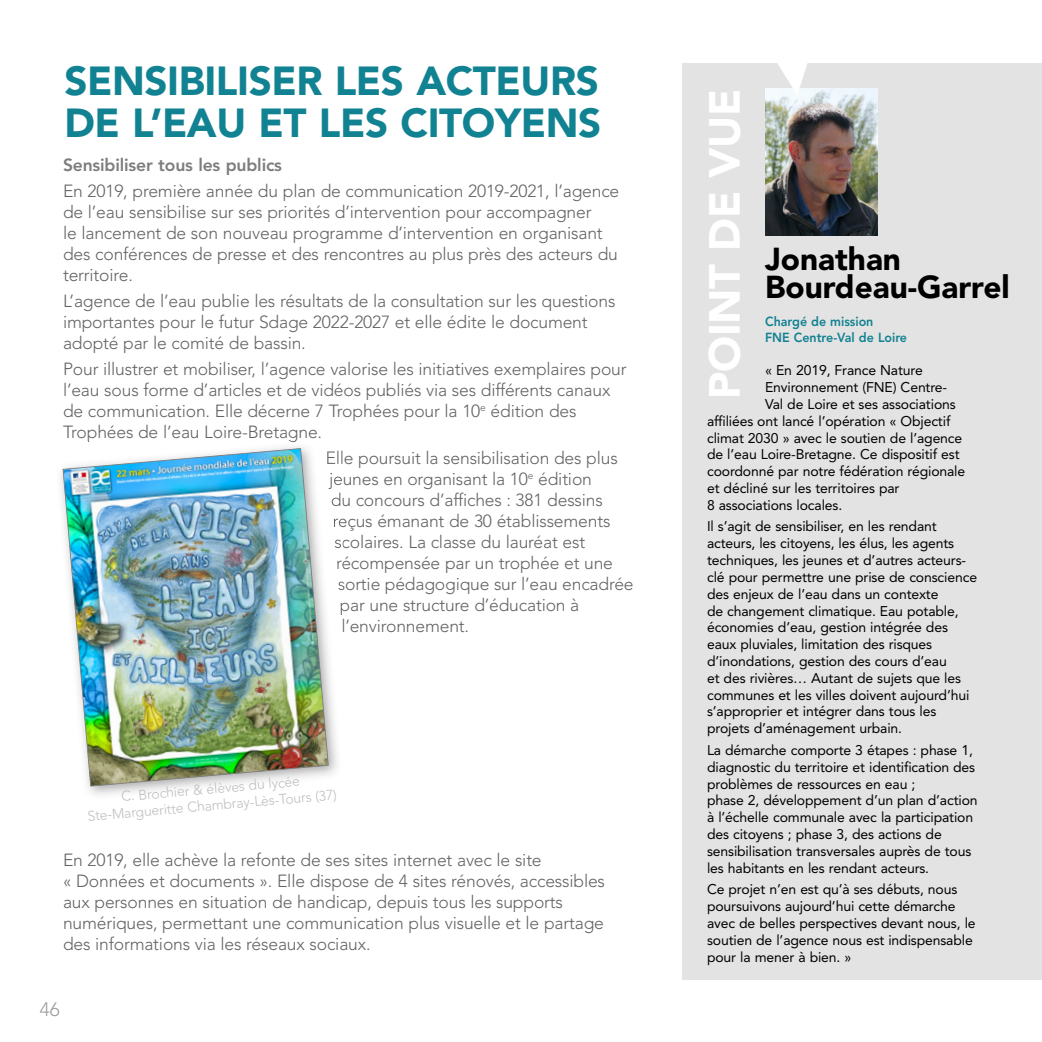
<style>
.page{position:relative;width:1042px;height:1042px;background:#fff}
.page>*{position:absolute;margin:0;border:0;box-sizing:border-box;transform-origin:0 0}
.t1{font:900 43.4px "Avenir LT Std";letter-spacing:-.01em;color:#fff}
.t2{font:900 40.25px/42px "Avenir LT Std";letter-spacing:-.01em;color:#118292}
.t3{font:900 31.5px/28px "Avenir LT Std";color:#000}
.t4{font:300 19.25px "Avenir LT Std";color:#9c9c9c}
.t5{font:300 17.5px/21px "Avenir LT Std";letter-spacing:-.01em;color:#636362}
.t6{font:800 17.5px "Avenir LT Std";letter-spacing:-.01em;color:#7e7d7d}
.t7{font:14px/16.8px "Avenir LT Std";letter-spacing:-.01em;color:#000}
.t8{font:300 14px/16.8px "Avenir LT Std";color:#bfbfbf;text-align:center}
.t9{font:800 13.12px/15.8px "Avenir LT Std";color:#118292;scale:.95 1}
</style>
<div class="page">
<div style="left:682px;top:63px;width:360px;height:917px;background:#e3e3e3"></div>
<img style="left:765px;top:89px;width:112px;height:147px">
<svg style="left:772px;top:63px;width:38px;height:32px"></svg>
<img style="left:329px;top:451px;width:13px;height:13px">
<img style="left:329px;top:472px;width:13px;height:17px">
<img style="left:332px;top:492px;width:9px;height:14px">
<img style="left:334px;top:518px;width:8px;height:9px">
<svg style="left:335px;top:539px;width:6px;height:9px"></svg>
<img style="left:337px;top:560px;width:5px;height:9px">
<img style="left:338px;top:581px;width:4px;height:10px">
<svg style="left:341px;top:602px;width:1px;height:13px"></svg>
<img style="left:63px;top:448px;width:266px;height:338px">
<h2 class="t2" style="left:64px;top:60px;width:538px">SENSIBILISER LES ACTEURS<br>DE L’EAU ET LES CITOYENS</h2>
<p class="t6" style="left:63px;top:155px;width:221px">Sensibiliser tous les publics</p>
<p class="t5" style="left:63px;top:180px;width:558px">En 2019, première année du plan de communication 2019-2021, l’agence de l’eau sensibilise sur ses priorités d’intervention pour accompagner<br>le lancement de son nouveau programme d’intervention en organisant des conférences de presse et des rencontres au plus près des acteurs du territoire.</p>
<p class="t5" style="left:63px;top:290px;width:554px">L’agence de l’eau publie les résultats de la consultation sur les questions importantes pour le futur Sdage 2022-2027 et elle édite le document adopté par le comité de bassin.</p>
<p class="t5" style="left:63px;top:358px;width:565px">Pour illustrer et mobiliser, l’agence valorise les initiatives exemplaires pour l’eau sous forme d’articles et de vidéos publiés via ses différents canaux de communication. Elle décerne 7 Trophées pour la 10<sup>e</sup> édition des Trophées de l’eau Loire-Bretagne.</p>
<p class="t5" style="left:326px;top:447px;width:294px">Elle poursuit la sensibilisation des plus</p>
<p class="t5" style="left:329px;top:468px;width:264px">jeunes en organisant la 10<sup>e</sup> édition</p>
<p class="t5" style="left:331px;top:489px;width:274px">du concours d’affiches : 381 dessins</p>
<p class="t5" style="left:333px;top:510px;width:279px">reçus émanant de 30 établissements</p>
<p class="t5" style="left:334px;top:531px;width:252px">scolaires. La classe du lauréat est</p>
<p class="t5" style="left:336px;top:552px;width:278px">récompensée par un trophée et une</p>
<p class="t5" style="left:338px;top:573px;width:297px">sortie pédagogique sur l’eau encadrée</p>
<p class="t5" style="left:340px;top:594px;width:241px">par une structure d’éducation à</p>
<p class="t5" style="left:341px;top:615px;width:129px">l’environnement.</p>
<p class="t8" style="left:85px;top:791px;width:251px;rotate:-5deg">C. Brochier &amp; élèves du lycée<br>Ste-Margueritte Chambray-Lès-Tours (37)</p>
<p class="t5" style="left:63px;top:849px;width:543px">En 2019, elle achève la refonte de ses sites internet avec le site<br>« Données et documents ». Elle dispose de 4 sites rénovés, accessibles aux personnes en situation de handicap, depuis tous les supports numériques, permettant une communication plus visuelle et le partage des informations via les réseaux sociaux.</p>
<h3 class="t4" style="left:40px;top:998px;width:22px">46</h3>
<h1 class="t1" style="left:698px;top:399px;width:311px;rotate:-90deg">POINT DE VUE</h1>
<h3 class="t3" style="left:765px;top:245px;width:246px">Jonathan<br>Bourdeau-Garrel</h3>
<p class="t9" style="left:765px;top:314px;width:151px">Chargé de mission<br>FNE Centre-Val de Loire</p>
<p class="t7" style="left:765px;top:362px;width:159px">« En 2019, France Nature</p>
<p class="t7" style="left:765px;top:379px;width:184px">Environnement (FNE) Centre-</p>
<p class="t7" style="left:765px;top:396px;width:192px">Val de Loire et ses associations</p>
<p class="t7" style="left:707px;top:412px;width:245px">affiliées ont lancé l’opération « Objectif</p>
<p class="t7" style="left:707px;top:429px;width:257px">climat 2030 » avec le soutien de l’agence</p>
<p class="t7" style="left:707px;top:446px;width:254px">de l’eau Loire-Bretagne. Ce dispositif est</p>
<p class="t7" style="left:707px;top:463px;width:260px">coordonné par notre fédération régionale</p>
<p class="t7" style="left:707px;top:480px;width:194px">et décliné sur les territoires par</p>
<p class="t7" style="left:707px;top:496px;width:137px">8 associations locales.</p>
<p class="t7" style="left:707px;top:518px;width:272px">Il s’agit de sensibiliser, en les rendant acteurs, les citoyens, les élus, les agents techniques, les jeunes et d’autres acteurs&shy;clé pour permettre une prise de conscience des enjeux de l’eau dans un contexte<br>de changement climatique. Eau potable, économies d’eau, gestion intégrée des eaux pluviales, limitation des risques d’inondations, gestion des cours d’eau<br>et des rivières… Autant de sujets que les communes et les villes doivent aujourd’hui s’approprier et intégrer dans tous les projets d’aménagement urbain.</p>
<p class="t7" style="left:707px;top:742px;width:272px">La démarche comporte 3 étapes : phase 1, diagnostic du territoire et identification des problèmes de ressources en eau ;<br>phase 2, développement d’un plan d’action à l’échelle communale avec la participation des citoyens ; phase 3, des actions de sensibilisation transversales auprès de tous les habitants en les rendant acteurs.</p>
<p class="t7" style="left:707px;top:881px;width:270px">Ce projet n’en est qu’à ses débuts, nous poursuivons aujourd’hui cette démarche avec de belles perspectives devant nous, le soutien de l’agence nous est indispensable pour la mener à bien. »</p>
</div>
